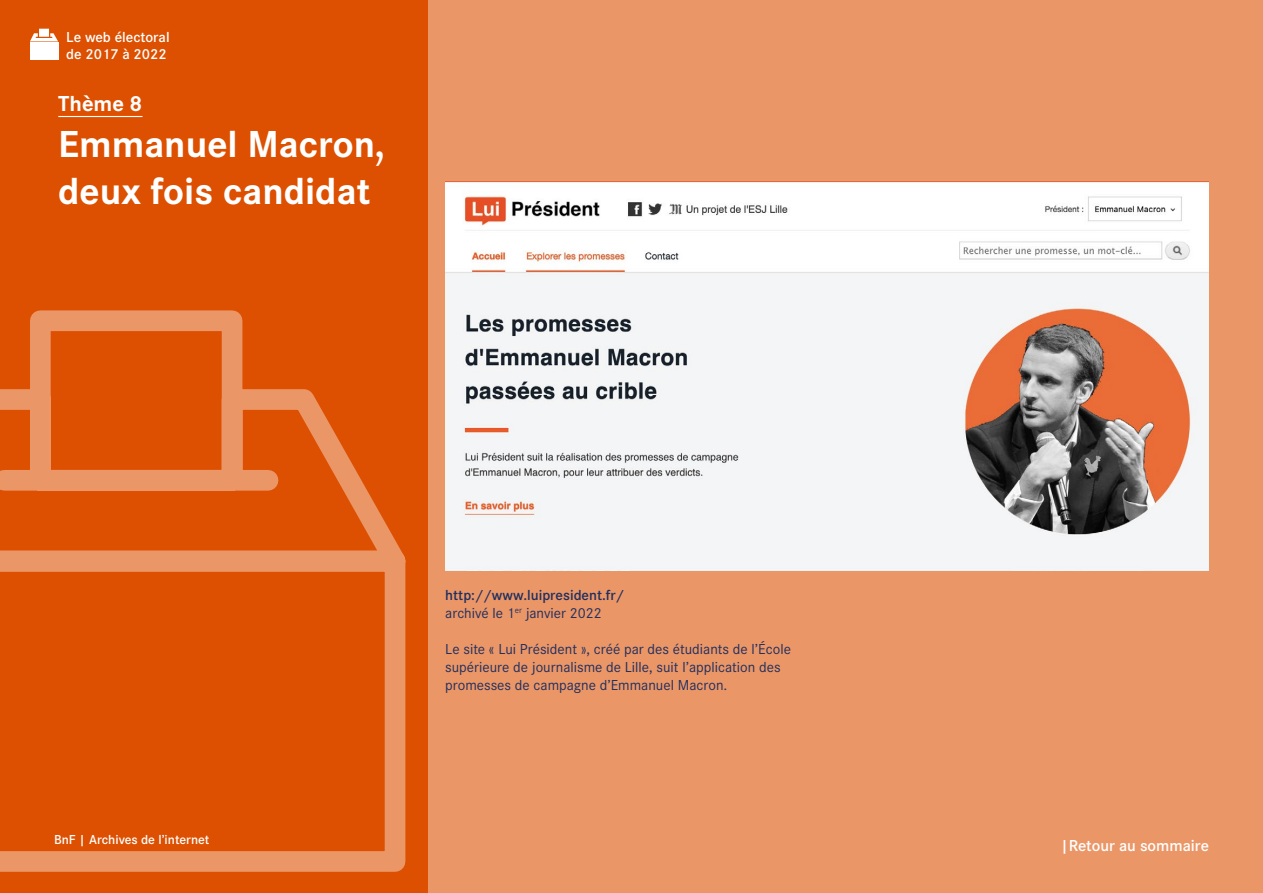
<style>
.page{position:relative;width:1263px;height:893px;background:#eb9667}
.page>*{position:absolute;margin:0;border:0;box-sizing:border-box;transform-origin:0 0}
.t1{font:700 39px/46.8px "Corporate S";color:#fff}
.t2{font:700 22.5px "Corporate S";color:#fff}
.t3{font:600 16.5px "Corporate S";color:#fff}
.t4{font:15px/18px "Corporate S";color:#1f2f5e}
.t5{font:600 15px/18px "Corporate S";color:#1f2f5e}
.t6{font:600 15px/16.6px "Corporate S";color:#fff}
.t7{font:600 13.5px "Corporate S";color:#fff}
.s1{font-weight:400}
</style>
<div class="page">
<div style="left:0;top:0;width:427px;height:893px;background:#dd5001"></div>
<img style="left:445px;top:182px;width:764px;height:388px">
<hr style="left:58px;top:116px;width:84px;height:1px;background:#fff">
<div style="left:30px;top:43px;width:28px;height:17px;background:#fff"></div>
<svg style="left:30px;top:29px;width:28px;height:12px"></svg>
<svg style="left:0;top:300px;width:428px;height:582px"></svg>
<p class="t6" style="left:66px;top:29px;width:105px">Le web électoral de 2017 à 2022</p>
<h2 class="t2" style="left:58px;top:90px;width:86px">Thème 8</h2>
<h1 class="t1" style="left:58px;top:122px;width:328px">Emmanuel Macron, deux fois candidat</h1>
<p class="t7" style="left:54px;top:832px;width:157px">BnF | Archives de l’internet</p>
<p class="t5" style="left:445px;top:586px;width:180px">http://www.luipresident.fr/ <span class="s1">archivé le 1</span><sup>er</sup> <span class="s1">janvier 2022</span></p>
<p class="t4" style="left:445px;top:640px;width:347px">Le site « Lui Président », créé par des étudiants de l’École supérieure de journalisme de Lille, suit l’application des promesses de campagne d’Emmanuel Macron.</p>
<p class="t3" style="left:1060px;top:836px;width:150px">|Retour au sommaire</p>
</div>
